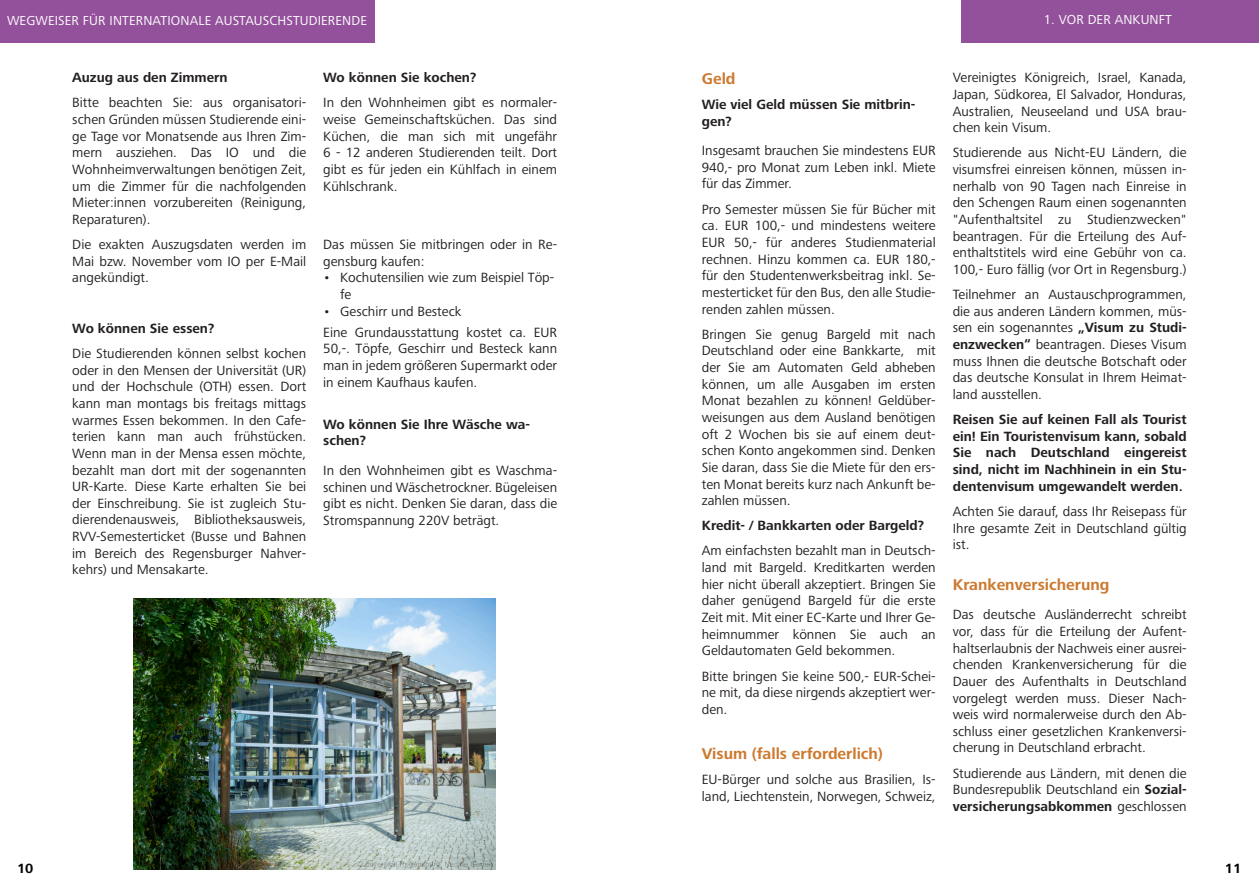
<style>
.page{position:relative;width:1259px;height:893px;background:#fff}
.page>*{position:absolute;margin:0;border:0;box-sizing:border-box;transform-origin:0 0}
.t1{font:700 16.2px "Frutiger Next LTW1 G";color:#cd792f}
.t2{font:13.8px/16.6px "Frutiger Next LTW1 G";color:#231f20;text-align:justify}
.t3{font:700 13.8px/16.6px "Frutiger Next LTW1 G";color:#231f20}
.t4{font:700 13.8px "Frutiger Next LTW1 G";color:#000}
.t5{font:13.5px "Frutiger Next LTW1 G";letter-spacing:.01em;color:#fff}
.s1{font-weight:700}
</style>
<div class="page">
<img style="left:134px;top:598px;width:361px;height:271px">
<div style="left:961px;top:0;width:298px;height:43px;background:#93519b"></div>
<div style="left:0;top:0;width:374px;height:43px;background:#93519b"></div>
<p class="t5" style="left:7px;top:15px;width:361px">WEGWEISER FÜR INTERNATIONALE AUSTAUSCHSTUDIERENDE</p>
<p class="t5" style="left:1043px;top:14px;width:130px">1. VOR DER ANKUNFT</p>
<p class="t3" style="left:72px;top:71px;width:157px">Auzug aus den Zimmern</p>
<p class="t2" style="left:72px;top:96px;width:235px">Bitte beachten Sie: aus organisatori&shy;schen Gründen müssen Studierende eini&shy;ge Tage vor Monatsende aus Ihren Zim&shy;mern ausziehen. Das IO und die Wohnheimverwaltungen benötigen Zeit, um die Zimmer für die nachfolgenden Mieter:innen vorzubereiten (Reinigung, Reparaturen).</p>
<p class="t2" style="left:72px;top:238px;width:235px">Die exakten Auszugsdaten werden im Mai bzw. November vom IO per E-Mail angekündigt.</p>
<p class="t3" style="left:72px;top:321px;width:144px">Wo können Sie essen?</p>
<p class="t2" style="left:72px;top:347px;width:235px">Die Studierenden können selbst kochen oder in den Mensen der Universität (UR) und der Hochschule (OTH) essen. Dort kann man montags bis freitags mittags warmes Essen bekommen. In den Cafe&shy;terien kann man auch frühstücken.<br>Wenn man in der Mensa essen möchte, bezahlt man dort mit der sogenannten UR-Karte. Diese Karte erhalten Sie bei der Einschreibung. Sie ist zugleich Stu&shy;dierendenausweis, Bibliotheksausweis, RVV-Semesterticket (Busse und Bahnen im Bereich des Regensburger Nahver&shy;kehrs) und Mensakarte.</p>
<p class="t3" style="left:323px;top:71px;width:155px">Wo können Sie kochen?</p>
<p class="t2" style="left:323px;top:96px;width:235px">In den Wohnheimen gibt es normaler&shy;weise Gemeinschaftsküchen. Das sind Küchen, die man sich mit ungefähr 6 - 12 anderen Studierenden teilt. Dort gibt es für jeden ein Kühlfach in einem Kühlschrank.</p>
<p class="t2" style="left:323px;top:238px;width:235px">Das müssen Sie mitbringen oder in Re&shy;gensburg kaufen:</p>
<p class="t2" style="left:340px;top:271px;width:215px;text-indent:-17px">• Kochutensilien wie zum Beispiel Töp&shy;fe</p>
<p class="t2" style="left:323px;top:302px;width:235px;line-height:20.9px">• Geschirr und Besteck<br>Eine Grundausstattung kostet ca. EUR</p>
<p class="t2" style="left:323px;top:342px;width:235px">50,-. Töpfe, Geschirr und Besteck kann man in jedem größeren Supermarkt oder in einem Kaufhaus kaufen.</p>
<p class="t3" style="left:323px;top:417px;width:208px">Wo können Sie Ihre Wäsche wa&shy;schen?</p>
<p class="t2" style="left:323px;top:463px;width:235px">In den Wohnheimen gibt es Waschma&shy;schinen und Wäschetrockner. Bügeleisen gibt es nicht. Denken Sie daran, dass die Stromspannung 220V beträgt.</p>
<p class="t1" style="left:702px;top:72px;width:35px">Geld</p>
<p class="t3" style="left:702px;top:98px;width:215px">Wie viel Geld müssen Sie mitbrin&shy;gen?</p>
<p class="t2" style="left:702px;top:144px;width:235px">Insgesamt brauchen Sie mindestens EUR 940,- pro Monat zum Leben inkl. Miete für das Zimmer.</p>
<p class="t2" style="left:702px;top:202px;width:235px">Pro Semester müssen Sie für Bücher mit ca. EUR 100,- und mindestens weitere EUR 50,- für anderes Studienmaterial rechnen. Hinzu kommen ca. EUR 180,- für den Studentenwerksbeitrag inkl. Se&shy;mesterticket für den Bus, den alle Studie&shy;renden zahlen müssen.</p>
<p class="t2" style="left:702px;top:327px;width:235px">Bringen Sie genug Bargeld mit nach Deutschland oder eine Bankkarte, mit der Sie am Automaten Geld abheben können, um alle Ausgaben im ersten Monat bezahlen zu können! Geldüber&shy;weisungen aus dem Ausland benötigen oft 2 Wochen bis sie auf einem deut&shy;schen Konto angekommen sind. Denken Sie daran, dass Sie die Miete für den ers&shy;ten Monat bereits kurz nach Ankunft be&shy;zahlen müssen.</p>
<p class="t3" style="left:702px;top:519px;width:224px">Kredit- / Bankkarten oder Bargeld?</p>
<p class="t2" style="left:702px;top:544px;width:235px">Am einfachsten bezahlt man in Deutsch&shy;land mit Bargeld. Kreditkarten werden hier nicht überall akzeptiert. Bringen Sie daher genügend Bargeld für die erste Zeit mit. Mit einer EC-Karte und Ihrer Ge&shy;heimnummer können Sie auch an Geldautomaten Geld bekommen.</p>
<p class="t2" style="left:702px;top:669px;width:235px">Bitte bringen Sie keine 500,- EUR-Schei&shy;ne mit, da diese nirgends akzeptiert wer&shy;den.</p>
<p class="t1" style="left:702px;top:747px;width:182px">Visum (falls erforderlich)</p>
<p class="t2" style="left:702px;top:772px;width:235px">EU-Bürger und solche aus Brasilien, Is&shy;land, Liechtenstein, Norwegen, Schweiz,</p>
<p class="t2" style="left:952px;top:71px;width:235px">Vereinigtes Königreich, Israel, Kanada, Japan, Südkorea, El Salvador, Honduras, Australien, Neuseeland und USA brau&shy;chen kein Visum.</p>
<p class="t2" style="left:952px;top:146px;width:235px">Studierende aus Nicht-EU Ländern, die visumsfrei einreisen können, müssen in&shy;nerhalb von 90 Tagen nach Einreise in den Schengen Raum einen sogenannten "Aufenthaltsitel zu Studienzwecken" beantragen. Für die Erteilung des Auf&shy;enthaltstitels wird eine Gebühr von ca.<br>100,- Euro fällig (vor Ort in Regensburg.)</p>
<p class="t2" style="left:952px;top:288px;width:235px">Teilnehmer an Austauschprogrammen, die aus anderen Ländern kommen, müs&shy;sen ein sogenanntes <span class="s1">„Visum zu Studi&shy;enzwecken“</span> beantragen. Dieses Visum muss Ihnen die deutsche Botschaft oder das deutsche Konsulat in Ihrem Heimat&shy;land ausstellen.</p>
<p class="t3" style="left:952px;top:413px;width:235px;text-align:justify">Reisen Sie auf keinen Fall als Tourist ein! Ein Touristenvisum kann, sobald Sie nach Deutschland eingereist sind, nicht im Nachhinein in ein Stu&shy;dentenvisum umgewandelt werden.</p>
<p class="t2" style="left:952px;top:505px;width:235px">Achten Sie darauf, dass Ihr Reisepass für Ihre gesamte Zeit in Deutschland gültig ist.</p>
<p class="t1" style="left:952px;top:578px;width:158px">Krankenversicherung</p>
<p class="t2" style="left:952px;top:608px;width:235px">Das deutsche Ausländerrecht schreibt vor, dass für die Erteilung der Aufent&shy;haltserlaubnis der Nachweis einer ausrei&shy;chenden Krankenversicherung für die Dauer des Aufenthalts in Deutschland vorgelegt werden muss. Dieser Nach&shy;weis wird normalerweise durch den Ab&shy;schluss einer gesetzlichen Krankenversi&shy;cherung in Deutschland erbracht.</p>
<p class="t2" style="left:952px;top:766px;width:235px">Studierende aus Ländern, mit denen die Bundesrepublik Deutschland ein <span class="s1">Sozial&shy;versicherungsabkommen</span> geschlossen</p>
<p class="t4" style="left:17px;top:863px;width:18px">10</p>
<p class="t4" style="left:1225px;top:863px;width:18px">11</p>
</div>
